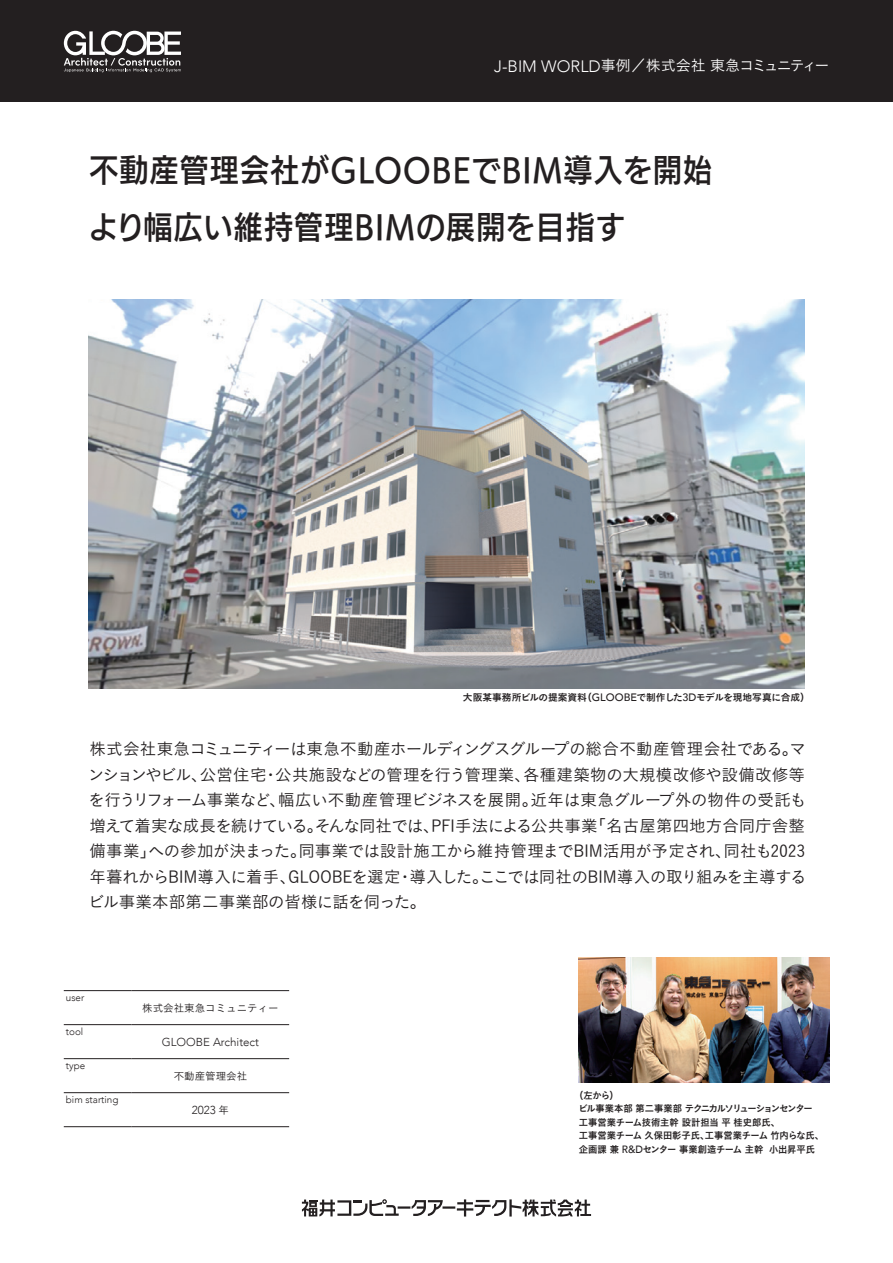
<style>
.page{position:relative;width:893px;height:1263px;background:#fff}
.page>*{position:absolute;margin:0;border:0;box-sizing:border-box;transform-origin:0 0}
.キャッチ{font:31.5px "UD Kakugo Large Pr 6 N DB";letter-spacing:.04em;color:#231f20;scale:.92 1}
.リード{font:16.5px/25.5px "Koburina Go Std W3";letter-spacing:-.025em;color:#231f20;text-align:justify}
.t1{font:15px "Koburina Go Std W3";letter-spacing:-.07em;color:#fff}
.会社情報{font:300 11.55px "Avenir";color:#231f20}
.会社情報-2{font:10.5px "Koburina Go Std W3";color:#231f20}
.会社情報-3{font:300 9.9px "Avenir";color:#231f20}
.キャプション{font:9.75px "Koburina Go Std W6";letter-spacing:-.015em;color:#231f20}
.キャプション-2{font:9.6px "Koburina Go Std W6";color:#231f20}
.キャプション-3{font:9.6px "Koburina Go Std W6";letter-spacing:-.105em;color:#231f20}
.s1{font-family:"Avenir";font-weight:300;font-size:16.5px}
.s2{font-family:"Avenir";font-weight:500;font-size:10.8px}
.s3{font-family:"Koburina Go Std W3";font-weight:400;font-size:10.5px}
.s4{font-family:"Avenir";font-weight:500;font-size:10.5px}
</style>
<div class="page">
<div style="left:0;top:0;width:893px;height:102px;background:#231f20"></div>
<svg style="left:64px;top:31px;width:117px;height:41px"></svg>
<svg style="left:302px;top:1199px;width:289px;height:17px"></svg>
<hr style="left:64px;top:990px;width:68px;height:1px;background:#231f20">
<hr style="left:132px;top:990px;width:157px;height:1px;background:#231f20">
<hr style="left:64px;top:1024px;width:68px;height:1px;background:#231f20">
<hr style="left:132px;top:1024px;width:157px;height:1px;background:#231f20">
<hr style="left:64px;top:1058px;width:68px;height:1px;background:#231f20">
<hr style="left:132px;top:1058px;width:157px;height:1px;background:#231f20">
<hr style="left:64px;top:1092px;width:68px;height:1px;background:#231f20">
<hr style="left:132px;top:1092px;width:157px;height:1px;background:#231f20">
<hr style="left:64px;top:1126px;width:68px;height:1px;background:#231f20">
<hr style="left:132px;top:1126px;width:157px;height:1px;background:#231f20">
<img style="left:89px;top:299px;width:715px;height:389px">
<img style="left:579px;top:957px;width:250px;height:125px">
<p class="t1" style="left:494px;top:54px;width:337px"><span class="s1">J-BIM WORLD</span>事例／株式会社東急コミュニティー</p>
<p class="キャッチ" style="left:89px;top:153px;width:678px">不動産管理会社がGLOOBEでBIM導入を開始</p>
<p class="キャッチ" style="left:89px;top:210px;width:584px">より幅広い維持管理BIMの展開を目指す</p>
<p class="キャプション" style="left:463px;top:690px;width:349px">大阪某事務所ビルの提案資料（<span class="s2">GLOOBE</span>で制作した<span class="s2">3D</span>モデルを現地写真に合成）</p>
<p class="リード" style="left:88px;top:736px;width:720px">株式会社東急コミュニティーは東急不動産ホールディングスグループの総合不動産管理会社である。マンションやビル、公営住宅・公共施設などの管理を行う管理業、各種建築物の大規模改修や設備改修等を行うリフォーム事業など、幅広い不動産管理ビジネスを展開。近年は東急グループ外の物件の受託も増えて着実な成長を続けている。そんな同社では、PFI手法による公共事業「名古屋第四地方合同庁舎整備事業」への参加が決まった。同事業では設計施工から維持管理までBIM活用が予定され、同社も2023年暮れからBIM導入に着手、GLOOBEを選定・導入した。ここでは同社のBIM導入の取り組みを主導するビル事業本部第二事業部の皆様に話を伺った。</p>
<p class="会社情報-3" style="left:66px;top:991px;width:20px">user</p>
<p class="会社情報-3" style="left:66px;top:1025px;width:19px">tool</p>
<p class="会社情報-3" style="left:66px;top:1059px;width:21px">type</p>
<p class="会社情報-3" style="left:66px;top:1094px;width:54px">bim starting</p>
<p class="会社情報-2" style="left:142px;top:1000px;width:138px">株式会社東急コミュニティー</p>
<p class="会社情報" style="left:162px;top:1035px;width:99px">GLOOBE Architect</p>
<p class="会社情報-2" style="left:174px;top:1068px;width:75px">不動産管理会社</p>
<p class="会社情報" style="left:192px;top:1103px;width:39px">2023 <span class="s3">年</span></p>
<p class="キャプション-2" style="left:574px;top:1088px;width:46px">（左から）</p>
<p class="キャプション-3" style="left:578px;top:1101px;width:236px">ビル事業本部第二事業部テクニカルソリューションセンター</p>
<p class="キャプション-2" style="left:579px;top:1115px;width:203px">工事営業チーム技術主幹設計担当平桂史郎氏、</p>
<p class="キャプション-2" style="left:579px;top:1128px;width:247px">工事営業チーム久保田彰子氏、工事営業チーム竹内らな氏、</p>
<p class="キャプション-2" style="left:579px;top:1142px;width:238px">企画課兼 <span class="s4">R&amp;D</span>センター事業創造チーム主幹 小出昇平氏</p>
</div>
